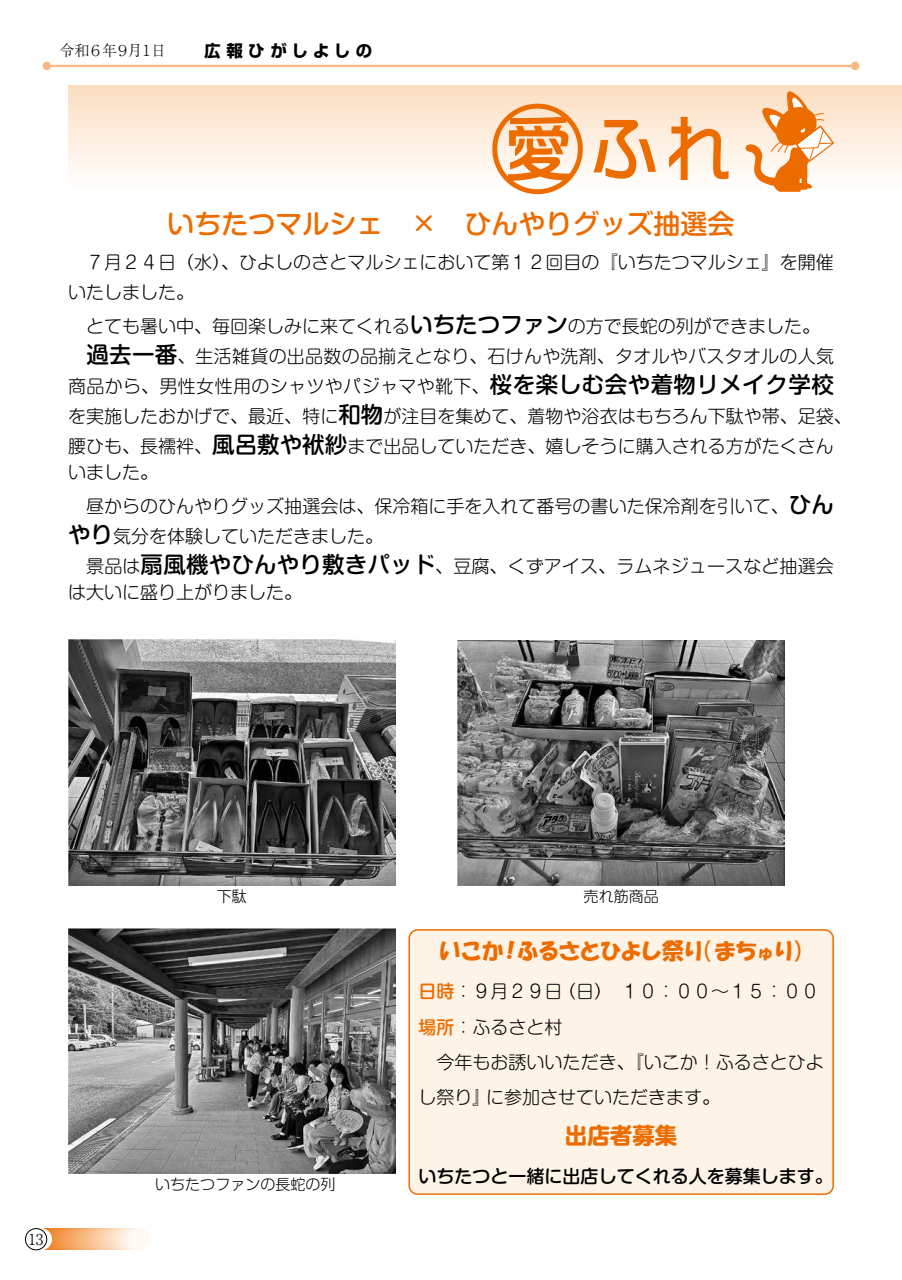
<style>
.page{position:relative;width:902px;height:1280px;background:#fff}
.page>*{position:absolute;margin:0;border:0;box-sizing:border-box;transform-origin:0 0}
.t1{font:500 27px "Shin M Go Pro";color:#ed6c00}
.t2{font:22.5px "HG Soei Kakupoptai";letter-spacing:-.07em;color:#ed6c00}
.t3{font:700 22.5px "Shin M Go Pro";color:#ed6c00}
.t4{font:300 18px/35.4px "Shin M Go Pro";color:#000}
.t5{font:300 18px "Shin M Go Pro";letter-spacing:.02em;color:#000}
.t6{font:500 18px "Shin M Go Pro";color:#000}
.t7{font:700 16.5px "Shin Go Pro";letter-spacing:.325em;color:#000}
.t8{font:300 15px "Shin M Go Pro";color:#000}
.t9{font:300 15px "Ryumin Pro";letter-spacing:-.12em;color:#000}
.s1{font-weight:500;font-size:22.5px}
.s2{font-weight:500;color:#ed6c00}
</style>
<div class="page">
<div style="left:68px;top:85px;width:833px;height:108px;background:linear-gradient(to bottom,#fcdec0,#fffdfc)"></div>
<div style="left:409px;top:930px;width:424px;height:264px;background:#fef3e7;border-radius:9px"></div>
<div style="left:408px;top:929px;width:425px;height:266px;border:2px solid #ed6c00;border-radius:9px"></div>
<img style="left:68px;top:640px;width:328px;height:245px">
<img style="left:457px;top:640px;width:327px;height:245px">
<img style="left:68px;top:928px;width:327px;height:246px">
<svg style="left:508px;top:116px;width:61px;height:65px;background:#f3a15c"></svg>
<svg style="left:593px;top:120px;width:63px;height:59px;background:#f7c193"></svg>
<svg style="left:669px;top:117px;width:59px;height:63px"></svg>
<div style="left:492px;top:104px;width:90px;height:90px;border:5px solid #ed6c00;border-radius:50%"></div>
<svg style="left:743px;top:91px;width:91px;height:101px"></svg>
<div style="left:39px;top:1228px;width:21px;height:22px;background:#ee7a1b;border-radius:50%"></div>
<svg style="left:45px;top:1228px;width:21px;height:22px"></svg>
<svg style="left:47px;top:1228px;width:21px;height:22px"></svg>
<div style="left:49px;top:1228px;width:21px;height:22px;background:#f08933;border-radius:50%"></div>
<div style="left:51px;top:1228px;width:21px;height:22px;background:#f18c38;border-radius:50%"></div>
<div style="left:53px;top:1228px;width:21px;height:22px;background:#f18f3d;border-radius:50%"></div>
<div style="left:55px;top:1228px;width:21px;height:22px;background:#f29241;border-radius:50%"></div>
<div style="left:57px;top:1228px;width:21px;height:22px;background:#f29546;border-radius:50%"></div>
<div style="left:59px;top:1228px;width:21px;height:22px;background:#f3974a;border-radius:50%"></div>
<div style="left:60px;top:1228px;width:22px;height:22px;background:#f39a4e;border-radius:50%"></div>
<div style="left:63px;top:1228px;width:21px;height:22px;background:#f39e53;border-radius:50%"></div>
<div style="left:65px;top:1228px;width:21px;height:22px;background:#f4a058;border-radius:50%"></div>
<div style="left:67px;top:1228px;width:21px;height:22px;background:#f4a35d;border-radius:50%"></div>
<div style="left:69px;top:1228px;width:21px;height:22px;background:#f5a662;border-radius:50%"></div>
<div style="left:71px;top:1228px;width:21px;height:22px;background:#f5a967;border-radius:50%"></div>
<div style="left:73px;top:1228px;width:21px;height:22px;background:#f5ac6b;border-radius:50%"></div>
<div style="left:75px;top:1228px;width:21px;height:22px;background:#f6af70;border-radius:50%"></div>
<div style="left:77px;top:1228px;width:21px;height:22px;background:#f6b275;border-radius:50%"></div>
<div style="left:79px;top:1228px;width:21px;height:22px;background:#f6b579;border-radius:50%"></div>
<div style="left:80px;top:1228px;width:22px;height:22px;background:#f7b77d;border-radius:50%"></div>
<div style="left:82px;top:1228px;width:21px;height:22px;background:#f7b981;border-radius:50%"></div>
<div style="left:84px;top:1228px;width:21px;height:22px;background:#f8bc86;border-radius:50%"></div>
<div style="left:86px;top:1228px;width:21px;height:22px;background:#f8bf8b;border-radius:50%"></div>
<div style="left:88px;top:1228px;width:21px;height:22px;background:#f8c18f;border-radius:50%"></div>
<div style="left:89px;top:1228px;width:22px;height:22px;background:#f8c493;border-radius:50%"></div>
<div style="left:91px;top:1228px;width:21px;height:22px;background:#f9c697;border-radius:50%"></div>
<div style="left:93px;top:1228px;width:21px;height:22px;background:#f9c99c;border-radius:50%"></div>
<div style="left:95px;top:1228px;width:21px;height:22px;background:#f9cba1;border-radius:50%"></div>
<div style="left:97px;top:1228px;width:21px;height:22px;background:#facea5;border-radius:50%"></div>
<div style="left:98px;top:1228px;width:22px;height:22px;background:#fad0a9;border-radius:50%"></div>
<div style="left:100px;top:1228px;width:21px;height:22px;background:#fad2ad;border-radius:50%"></div>
<div style="left:102px;top:1228px;width:21px;height:22px;background:#fbd5b2;border-radius:50%"></div>
<div style="left:104px;top:1228px;width:21px;height:22px;background:#fbd8b7;border-radius:50%"></div>
<div style="left:106px;top:1228px;width:21px;height:22px;background:#fbdabb;border-radius:50%"></div>
<div style="left:107px;top:1228px;width:22px;height:22px;background:#fbddbf;border-radius:50%"></div>
<div style="left:109px;top:1228px;width:21px;height:22px;background:#fcdfc3;border-radius:50%"></div>
<div style="left:111px;top:1228px;width:21px;height:22px;background:#fce1c8;border-radius:50%"></div>
<div style="left:113px;top:1228px;width:21px;height:22px;background:#fce4cd;border-radius:50%"></div>
<div style="left:115px;top:1228px;width:21px;height:22px;background:#fde7d2;border-radius:50%"></div>
<div style="left:117px;top:1228px;width:21px;height:22px;background:#fde9d6;border-radius:50%"></div>
<div style="left:119px;top:1228px;width:21px;height:22px;background:#fdecdb;border-radius:50%"></div>
<div style="left:121px;top:1228px;width:21px;height:22px;background:#feefe0;border-radius:50%"></div>
<div style="left:123px;top:1228px;width:21px;height:22px;background:#fef1e5;border-radius:50%"></div>
<div style="left:125px;top:1228px;width:21px;height:22px;background:#fef4ea;border-radius:50%"></div>
<div style="left:127px;top:1228px;width:21px;height:22px;background:#fef7ef;border-radius:50%"></div>
<div style="left:129px;top:1228px;width:21px;height:22px;background:#fff9f4;border-radius:50%"></div>
<div style="left:30px;top:1228px;width:21px;height:22px;background:#fff;border-radius:50%"></div>
<div style="left:30px;top:1228px;width:22px;height:22px;border:1px solid #fff;border-radius:50%"></div>
<div style="left:25px;top:1228px;width:22px;height:22px;border:1px solid #000;border-radius:50%"></div>
<div style="left:43px;top:62px;width:8px;height:8px;background:#f7b981;border-radius:50%"></div>
<hr style="left:50px;top:65px;width:804px;height:2px;background:#f7b981">
<div style="left:850px;top:62px;width:9px;height:8px;background:#f7b981;border-radius:50%"></div>
<p class="t9" style="left:59px;top:39px;width:108px">令和６年９月１日</p>
<p class="t7" style="left:204px;top:38px;width:170px">広報ひがしよしの</p>
<h1 class="t1" style="left:167px;top:202px;width:568px">いちたつマルシェ　×　ひんやりグッズ抽選会</h1>
<p class="t4" style="left:68px;top:245px;width:767px;line-height:30px">　７月２４日（水）、ひよしのさとマルシェにおいて第１２回目の『いちたつマルシェ』を開催いたしました。</p>
<p class="t4" style="left:68px;top:306px;width:753px">　とても暑い中、毎回楽しみに来てくれる<span class="s1">いちたつファン</span>の方で長蛇の列ができました。</p>
<p class="t4" style="left:86px;top:336px;width:749px"><span class="s1">過去一番</span>、生活雑貨の出品数の品揃えとなり、石けんや洗剤、タオルやバスタオルの人気</p>
<p class="t5" style="left:68px;top:372px;width:767px">商品から、男性女性用のシャツやパジャマや靴下、<span class="s1">桜を楽しむ会や着物リメイク学校</span></p>
<p class="t4" style="left:68px;top:396px;width:785px">を実施したおかげで、最近、特に<span class="s1">和物</span>が注目を集めて、着物や浴衣はもちろん下駄や帯、足袋、</p>
<p class="t4" style="left:68px;top:426px;width:767px">腰ひも、長襦袢、<span class="s1">風呂敷や袱紗</span>まで出品していただき、嬉しそうに購入される方がたくさん</p>
<p class="t4" style="left:68px;top:453px;width:767px;line-height:33.9px">いました。<br>　昼からのひんやりグッズ抽選会は、保冷箱に手を入れて番号の書いた保冷剤を引いて、<span class="s1">ひん</span></p>
<p class="t4" style="left:68px;top:519px;width:767px;line-height:30px"><span class="s1">やり</span>気分を体験していただきました。<br>　景品は<span class="s1">扇風機やひんやり敷きパッド</span>、豆腐、くずアイス、ラムネジュースなど抽選会</p>
<p class="t4" style="left:68px;top:572px;width:235px">は大いに盛り上がりました。</p>
<p class="t9" style="left:28px;top:1227px;width:16px">13</p>
<p class="t8" style="left:217px;top:884px;width:31px">下駄</p>
<p class="t8" style="left:583px;top:884px;width:76px">売れ筋商品</p>
<p class="t8" style="left:155px;top:1172px;width:181px">いちたつファンの長蛇の列</p>
<p class="t2" style="left:439px;top:939px;width:377px">いこか！ふるさとひよし祭り（まちゅり）</p>
<p class="t4" style="left:418px;top:971px;width:407px"><span class="s2">日時</span>：９月２９日（日）　１０：００～１５：００<span class="s2">場所</span>：ふるさと村<br>　今年もお誘いいただき、『いこか！ふるさとひよし祭り』に参加させていただきます。</p>
<p class="t3" style="left:565px;top:1116px;width:114px">出店者募集</p>
<p class="t6" style="left:418px;top:1161px;width:415px">いちたつと一緒に出店してくれる人を募集します。</p>
</div>
